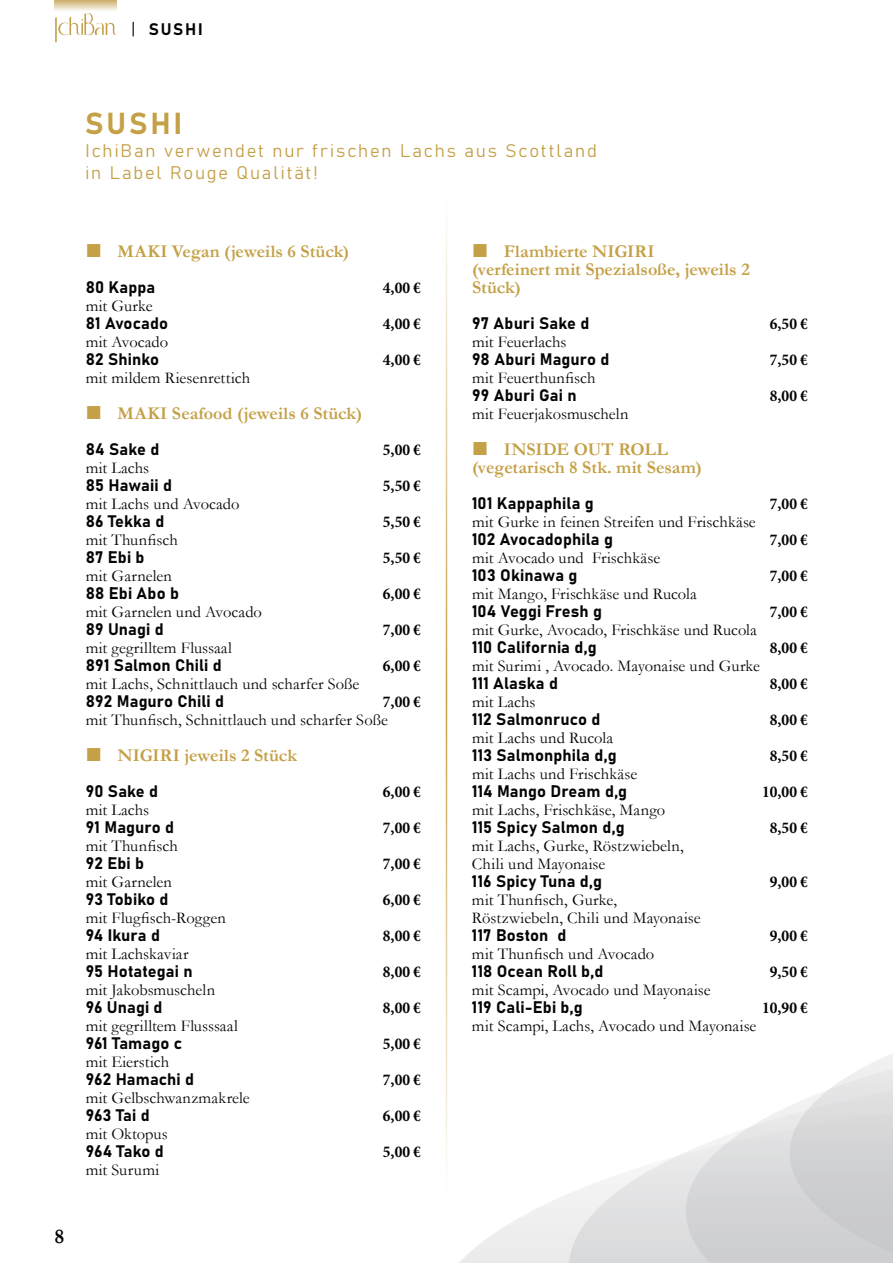
<style>
.page{position:relative;width:893px;height:1263px;background:#fff}
.page>*{position:absolute;margin:0;border:0;box-sizing:border-box;transform-origin:0 0}
.t1{font:30px "Bahnschrift";color:#c4a046}
.t2{font:700 21px "Garamond";color:#040503}
.t3{font:700 18px/18px "Garamond";color:#c4a046}
.t4{font:18px/22.5px "Bahnschrift";letter-spacing:.1em;color:#c4a046}
.t5{font:16.5px/18px "Garamond";letter-spacing:.005em;color:#040503}
.t6{font:16.5px "Bahnschrift";letter-spacing:.005em;color:#040503}
.t7{font:700 condensed 16.5px/36px "Minion Pro";color:#040503;text-align:justify}
.t8{font:16.5px "Garamond";letter-spacing:.025em;color:#040503}
</style>
<div class="page">
<svg style="left:55px;top:13px;width:61px;height:29px"></svg>
<svg style="left:54px;top:0;width:63px;height:11px"></svg>
<hr style="left:446px;top:198px;width:1px;height:999px;background:#c4a043">
<svg style="left:827px;top:1053px;width:66px;height:38px"></svg>
<svg style="left:446px;top:1091px;width:447px;height:172px"></svg>
<p class="t6" style="left:132px;top:17px;width:72px">| Sushi</p>
<h1 class="t1" style="left:85px;top:101px;width:94px">SUSHI</h1>
<p class="t4" style="left:85px;top:138px;width:513px">IchiBan verwendet nur frischen Lachs aus Scottland in Label Rouge Qualität!</p>
<p class="t2" style="left:54px;top:1222px;width:11px">8</p>
<p class="t3" style="left:118px;top:242px;width:233px">MAKI Vegan (jeweils 6 Stück)</p>
<p class="t6" style="left:86px;top:275px;width:71px">80 Kappa</p>
<p class="t5" style="left:86px;top:296px;width:68px">mit Gurke</p>
<p class="t6" style="left:86px;top:311px;width:84px">81 Avocado</p>
<p class="t5" style="left:86px;top:332px;width:84px">mit Avocado</p>
<p class="t6" style="left:86px;top:347px;width:75px">82 Shinko</p>
<p class="t5" style="left:86px;top:368px;width:166px">mit mildem Riesenrettich</p>
<p class="t3" style="left:118px;top:404px;width:246px">MAKI Seafood (jeweils 6 Stück)</p>
<p class="t6" style="left:86px;top:437px;width:75px">84 Sake d</p>
<p class="t5" style="left:86px;top:458px;width:65px">mit Lachs</p>
<p class="t6" style="left:86px;top:473px;width:88px">85 Hawaii d</p>
<p class="t5" style="left:86px;top:494px;width:155px">mit Lachs und Avocado</p>
<p class="t6" style="left:86px;top:509px;width:80px">86 Tekka d</p>
<p class="t5" style="left:86px;top:530px;width:94px">mit Thunfisch</p>
<p class="t6" style="left:86px;top:545px;width:60px">87 Ebi b</p>
<p class="t5" style="left:86px;top:566px;width:88px">mit Garnelen</p>
<p class="t6" style="left:86px;top:581px;width:95px">88 Ebi Abo b</p>
<p class="t5" style="left:86px;top:602px;width:178px">mit Garnelen und Avocado</p>
<p class="t6" style="left:86px;top:617px;width:79px">89 Unagi d</p>
<p class="t5" style="left:86px;top:638px;width:148px">mit gegrilltem Flussaal</p>
<p class="t6" style="left:86px;top:653px;width:137px">891 Salmon Chili d</p>
<p class="t5" style="left:86px;top:674px;width:275px">mit Lachs, Schnittlauch und scharfer Soße</p>
<p class="t6" style="left:86px;top:689px;width:140px">892 Maguro Chili d</p>
<p class="t5" style="left:86px;top:710px;width:304px">mit Thunfisch, Schnittlauch und scharfer Soße</p>
<p class="t3" style="left:118px;top:746px;width:181px">NIGIRI jeweils 2 Stück</p>
<p class="t6" style="left:86px;top:779px;width:74px">90 Sake d</p>
<p class="t5" style="left:86px;top:800px;width:65px">mit Lachs</p>
<p class="t6" style="left:86px;top:815px;width:90px">91 Maguro d</p>
<p class="t5" style="left:86px;top:836px;width:94px">mit Thunfisch</p>
<p class="t6" style="left:86px;top:851px;width:60px">92 Ebi b</p>
<p class="t5" style="left:86px;top:872px;width:88px">mit Garnelen</p>
<p class="t6" style="left:86px;top:887px;width:84px">93 Tobiko d</p>
<p class="t5" style="left:86px;top:908px;width:142px">mit Flugfisch-Roggen</p>
<p class="t6" style="left:86px;top:923px;width:76px">94 Ikura d</p>
<p class="t5" style="left:86px;top:944px;width:104px">mit Lachskaviar</p>
<p class="t6" style="left:86px;top:959px;width:108px">95 Hotategai n</p>
<p class="t5" style="left:86px;top:980px;width:131px">mit Jakobsmuscheln</p>
<p class="t6" style="left:86px;top:995px;width:78px">96 Unagi d</p>
<p class="t5" style="left:86px;top:1016px;width:154px">mit gegrilltem Flusssaal</p>
<p class="t6" style="left:86px;top:1031px;width:98px">961 Tamago c</p>
<p class="t5" style="left:86px;top:1052px;width:85px">mit Eierstich</p>
<p class="t6" style="left:86px;top:1067px;width:110px">962 Hamachi d</p>
<p class="t5" style="left:86px;top:1088px;width:166px">mit Gelbschwanzmakrele</p>
<p class="t6" style="left:86px;top:1103px;width:66px">963 Tai d</p>
<p class="t5" style="left:86px;top:1124px;width:84px">mit Oktopus</p>
<p class="t6" style="left:86px;top:1139px;width:80px">964 Tako d</p>
<p class="t8" style="left:86px;top:1159px;width:75px">mit Surumi</p>
<p class="t7" style="left:383px;top:270px;width:40px">4,00 € 4,00 € 4,00 €</p>
<p class="t7" style="left:383px;top:432px;width:40px">5,00 € 5,50 € 5,50 € 5,50 € 6,00 € 7,00 € 6,00 € 7,00 €</p>
<p class="t7" style="left:383px;top:774px;width:40px">6,00 € 7,00 € 7,00 € 6,00 € 8,00 € 8,00 € 8,00 € 5,00 € 7,00 € 6,00 € 5,00 €</p>
<p class="t3" style="left:472px;top:242px;width:279px;text-indent:32px">Flambierte NIGIRI<br>(verfeinert mit Spezialsoße, jeweils 2<br>Stück)</p>
<p class="t6" style="left:472px;top:311px;width:119px">97 Aburi Sake d</p>
<p class="t5" style="left:472px;top:332px;width:96px">mit Feuerlachs</p>
<p class="t6" style="left:472px;top:347px;width:139px">98 Aburi Maguro d</p>
<p class="t5" style="left:472px;top:368px;width:125px">mit Feuerthunfisch</p>
<p class="t6" style="left:472px;top:383px;width:106px">99 Aburi Gai n</p>
<p class="t5" style="left:472px;top:404px;width:158px">mit Feuerjakosmuscheln</p>
<p class="t3" style="left:472px;top:440px;width:231px;text-align:center">INSIDE OUT ROLL (vegetarisch 8 Stk. mit Sesam)</p>
<p class="t6" style="left:472px;top:491px;width:123px">101 Kappaphila g</p>
<p class="t5" style="left:472px;top:512px;width:285px">mit Gurke in feinen Streifen und Frischkäse</p>
<p class="t6" style="left:472px;top:527px;width:143px">102 Avocadophila g</p>
<p class="t5" style="left:472px;top:548px;width:190px">mit Avocado und Frischkäse</p>
<p class="t6" style="left:472px;top:563px;width:107px">103 Okinawa g</p>
<p class="t5" style="left:472px;top:584px;width:226px">mit Mango, Frischkäse und Rucola</p>
<p class="t6" style="left:472px;top:599px;width:132px">104 Veggi Fresh g</p>
<p class="t5" style="left:472px;top:620px;width:286px">mit Gurke, Avocado, Frischkäse und Rucola</p>
<p class="t6" style="left:472px;top:635px;width:126px">110 California d,g</p>
<p class="t5" style="left:472px;top:656px;width:290px">mit Surimi , Avocado. Mayonaise und Gurke</p>
<p class="t6" style="left:472px;top:671px;width:88px">111 Alaska d</p>
<p class="t5" style="left:472px;top:692px;width:65px">mit Lachs</p>
<p class="t6" style="left:472px;top:707px;width:130px">112 Salmonruco d</p>
<p class="t5" style="left:472px;top:728px;width:143px">mit Lachs und Rucola</p>
<p class="t6" style="left:472px;top:743px;width:146px">113 Salmonphila d,g</p>
<p class="t5" style="left:472px;top:764px;width:167px">mit Lachs und Frischkäse</p>
<p class="t6" style="left:472px;top:779px;width:157px">114 Mango Dream d,g</p>
<p class="t5" style="left:472px;top:800px;width:195px">mit Lachs, Frischkäse, Mango</p>
<p class="t6" style="left:472px;top:815px;width:154px">115 Spicy Salmon d,g</p>
<p class="t5" style="left:472px;top:836px;width:213px">mit Lachs, Gurke, Röstzwiebeln,<br>Chili und Mayonaise</p>
<p class="t6" style="left:472px;top:869px;width:131px">116 Spicy Tuna d,g</p>
<p class="t5" style="left:472px;top:890px;width:230px">mit Thunfisch, Gurke,<br>Röstzwiebeln, Chili und Mayonaise</p>
<p class="t6" style="left:472px;top:923px;width:96px">117 Boston d</p>
<p class="t5" style="left:472px;top:944px;width:184px">mit Thunfisch und Avocado</p>
<p class="t6" style="left:472px;top:959px;width:133px">118 Ocean Roll b,d</p>
<p class="t5" style="left:472px;top:980px;width:240px">mit Scampi, Avocado und Mayonaise</p>
<p class="t6" style="left:472px;top:995px;width:112px">119 Cali-Ebi b,g</p>
<p class="t5" style="left:472px;top:1016px;width:286px">mit Scampi, Lachs, Avocado und Mayonaise</p>
<p class="t7" style="left:770px;top:306px;width:40px">6,50 € 7,50 € 8,00 €</p>
<p class="t7" style="left:762px;top:486px;width:47px;text-align:center">7,00 €<br>7,00 €<br>7,00 €<br>7,00 €<br>8,00 €<br>8,00 €<br>8,00 €<br>8,50 €<br>10,00 €<br>8,50 €</p>
<p class="t7" style="left:770px;top:864px;width:40px">9,00 €</p>
<p class="t7" style="left:762px;top:918px;width:47px;text-align:center">9,00 €<br>9,50 €<br>10,90 €</p>
</div>
